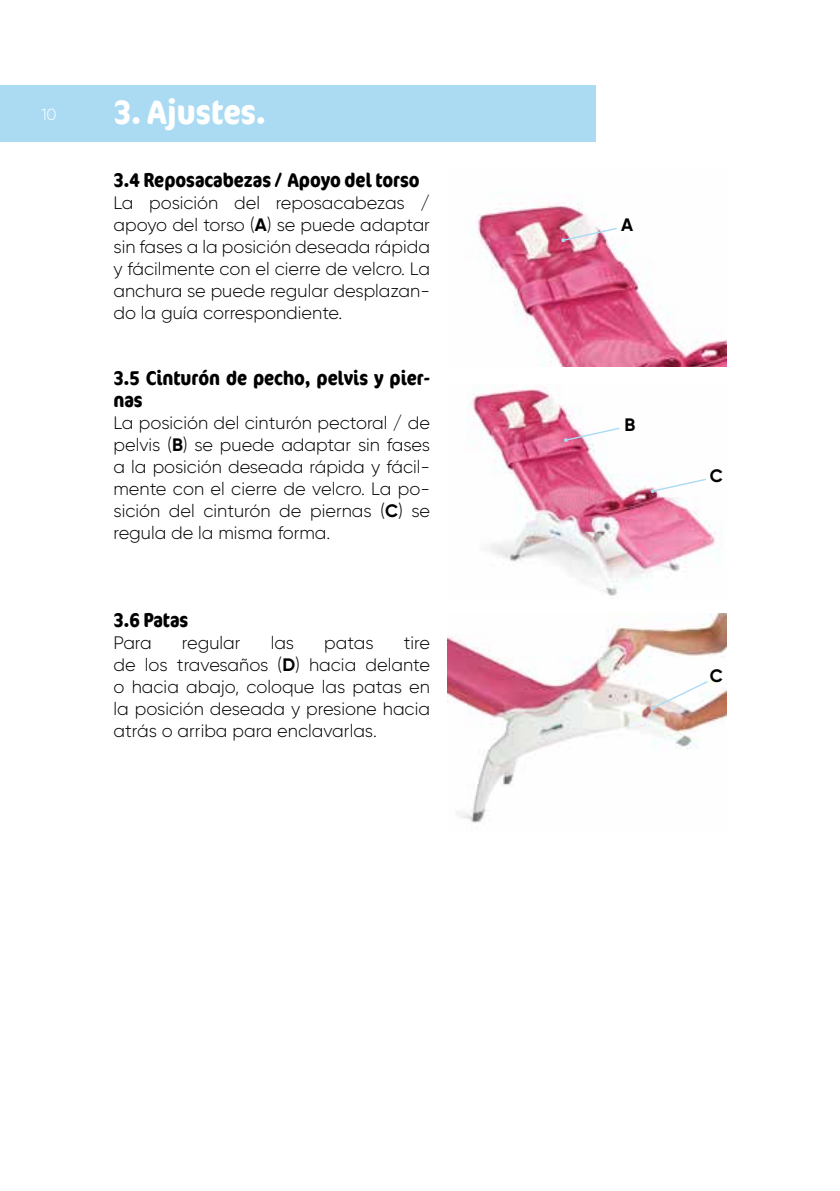
<style>
.page{position:relative;width:840px;height:1191px;background:#fff}
.page>*{position:absolute;margin:0;border:0;box-sizing:border-box;transform-origin:0 0}
.t1{font:700 condensed 34px "Cocon Offc Pro";color:#fff}
.t2{font:700 condensed 20px/22px "Cocon Offc Pro";color:#000}
.t3{font:300 18px/22px "Gilroy";color:#000;text-align:justify}
.t4{font:700 18px "Gilroy";color:#000}
.t5{font:300 16px "Gilroy";color:#fff}
.s1{font-weight:700}
</style>
<div class="page">
<div style="left:0;top:85px;width:595px;height:57px;background:#aadbf3"></div>
<img style="left:447px;top:614px;width:279px;height:209px">
<img style="left:477px;top:204px;width:249px;height:163px">
<img style="left:468px;top:385px;width:252px;height:211px">
<svg style="left:561px;top:227px;width:57px;height:15px"></svg>
<svg style="left:563px;top:426px;width:57px;height:16px"></svg>
<svg style="left:650px;top:477px;width:57px;height:16px"></svg>
<svg style="left:650px;top:680px;width:58px;height:30px"></svg>
<p class="t5" style="left:41px;top:104px;width:17px">10</p>
<h1 class="t1" style="left:113px;top:88px;width:154px">3. Ajustes.</h1>
<p class="t2" style="left:113px;top:168px;width:307px">3.4 Reposacabezas / Apoyo del torso</p>
<p class="t3" style="left:113px;top:191px;width:318px">La posición del reposacabezas / apoyo del torso (<span class="s1">A</span>) se puede adaptar sin fases a la posición deseada rápida y fácilmente con el cierre de velcro. La anchura se puede regular desplazan&shy;do la guía correspondiente.</p>
<p class="t2" style="left:113px;top:366px;width:318px">3.5 Cinturón de pecho, pelvis y pier&shy;nas</p>
<p class="t3" style="left:113px;top:411px;width:318px">La posición del cinturón pectoral / de pelvis (<span class="s1">B</span>) se puede adaptar sin fases a la posición deseada rápida y fácil&shy;mente con el cierre de velcro. La po&shy;sición del cinturón de piernas (<span class="s1">C</span>) se regula de la misma forma.</p>
<p class="t2" style="left:113px;top:608px;width:76px">3.6 Patas</p>
<p class="t3" style="left:113px;top:631px;width:40px">Para</p>
<p class="t3" style="left:182px;top:631px;width:60px">regular</p>
<p class="t3" style="left:270px;top:631px;width:25px">las</p>
<p class="t3" style="left:324px;top:631px;width:51px">patas</p>
<p class="t3" style="left:113px;top:631px;width:318px;text-indent:290px">tire de los travesaños (<span class="s1">D</span>) hacia delante o hacia abajo, coloque las patas en la posición deseada y presione hacia atrás o arriba para enclavarlas.</p>
<p class="t4" style="left:621px;top:214px;width:14px">A</p>
<p class="t4" style="left:624px;top:414px;width:12px">B</p>
<p class="t4" style="left:709px;top:465px;width:15px">C</p>
<p class="t4" style="left:709px;top:664px;width:15px">C</p>
</div>
